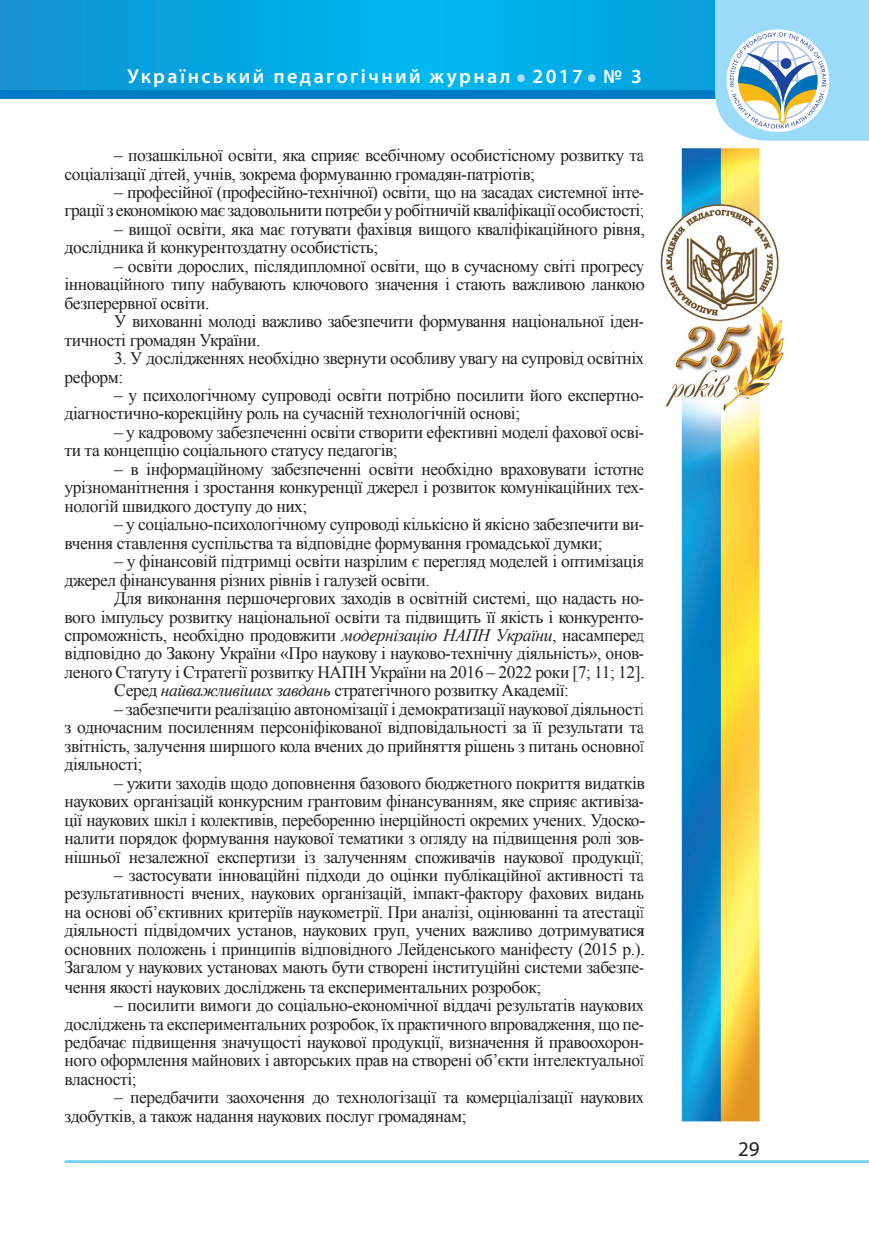
<style>
.page{position:relative;width:869px;height:1241px;background:#fff}
.page>*{position:absolute;margin:0;border:0;box-sizing:border-box;transform-origin:0 0}
.t1{font:600 50.4px "Myriad Pro";color:#aae0f9}
.t2{font:21px "Myriad Pro";color:#231f20}
.t3{font:600 20.12px "Myriad Pro";letter-spacing:.12em;color:#fff}
.t4{font:17.5px/18.4px "Times New Roman";letter-spacing:-.025em;color:#231f20}
.s1{font-style:italic}
</style>
<div class="page">
<hr style="left:64px;top:1159px;width:804px;height:3px;background:#6bcff6">
<svg style="left:0;top:0;width:714px;height:90px;background:#04a7e2"></svg>
<div style="left:0;top:90px;width:868px;height:8px;background:#007cc4"></div>
<svg style="left:714px;top:0;width:154px;height:141px"></svg>
<img style="left:660px;top:149px;width:124px;height:972px">
<p class="t3" style="left:127px;top:64px;width:384px">Український педагогічний журнал</p>
<h1 class="t1" style="left:514px;top:33px;width:13px">.</h1>
<p class="t3" style="left:532px;top:64px;width:52px">2017</p>
<h1 class="t1" style="left:585px;top:33px;width:13px">.</h1>
<p class="t3" style="left:603px;top:64px;width:40px">№ 3</p>
<p class="t4" style="left:64px;top:146px;width:581px;text-indent:50px">– позашкільної освіти, яка сприяє всебічному особистісному розвитку та соціалізації дітей, учнів, зокрема формуванню громадян-патріотів;</p>
<p class="t4" style="left:64px;top:183px;width:581px;text-align:right">– професійної (професійно-технічної) освіти, що на засадах системної інте-<br>грації з економікою має задовольнити потреби у робітничій кваліфікації особистості;</p>
<p class="t4" style="left:64px;top:219px;width:581px;text-indent:50px">– вищої освіти, яка має готувати фахівця вищого кваліфікаційного рівня, дослідника й конкурентоздатну особистість;</p>
<p class="t4" style="left:64px;top:256px;width:581px;text-align:justify;text-indent:50px">– освіти дорослих, післядипломної освіти, що в сучасному світі прогресу інноваційного типу набувають ключового значення і стають важливою ланкою безперервної освіти.</p>
<p class="t4" style="left:64px;top:312px;width:581px;text-indent:50px">У вихованні молоді важливо забезпечити формування національної іден&shy;тичності громадян України.</p>
<p class="t4" style="left:64px;top:349px;width:581px;text-indent:50px">3. У дослідженнях необхідно звернути особливу увагу на супровід освітніх реформ:</p>
<p class="t4" style="left:64px;top:385px;width:581px;text-indent:50px">– у психологічному супроводі освіти потрібно посилити його експертно&shy;діагностично-корекційну роль на сучасній технологічній основі;</p>
<p class="t4" style="left:64px;top:422px;width:581px;text-indent:50px">– у кадровому забезпеченні освіти створити ефективні моделі фахової осві&shy;ти та концепцію соціального статусу педагогів;</p>
<p class="t4" style="left:64px;top:459px;width:581px;text-align:justify;text-indent:50px">– в інформаційному забезпеченні освіти необхідно враховувати істотне урізноманітнення і зростання конкуренції джерел і розвиток комунікаційних тех&shy;нологій швидкого доступу до них;</p>
<p class="t4" style="left:64px;top:515px;width:581px;text-indent:50px">– у соціально-психологічному супроводі кількісно й якісно забезпечити ви&shy;вчення ставлення суспільства та відповідне формування громадської думки;</p>
<p class="t4" style="left:64px;top:551px;width:581px;text-indent:50px">– у фінансовій підтримці освіти назрілим є перегляд моделей і оптимізація джерел фінансування різних рівнів і галузей освіти.</p>
<p class="t4" style="left:114px;top:588px;width:531px">Для виконання першочергових заходів в освітній системі, що надасть но-</p>
<p class="t4" style="left:64px;top:607px;width:581px">вого імпульсу розвитку національної освіти та підвищить її якість і конкуренто-</p>
<p class="t4" style="left:64px;top:625px;width:581px">спроможність, необхідно продовжити <span class="s1">модернізацію НАПН України</span>, насамперед</p>
<p class="t4" style="left:64px;top:644px;width:581px">відповідно до Закону України «Про наукову і науково-технічну діяльність», онов-</p>
<p class="t4" style="left:64px;top:662px;width:581px">леного Статуту і Стратегії розвитку НАПН України на 2016 – 2022 роки [7; 11; 12].</p>
<p class="t4" style="left:114px;top:681px;width:456px">Серед <span class="s1">найважливіших завдань</span> стратегічного розвитку Академії:</p>
<p class="t4" style="left:64px;top:699px;width:581px;text-align:justify;text-indent:50px">– забезпечити реалізацію автономізації і демократизації наукової діяльності з одночасним посиленням персоніфікованої відповідальності за її результати та звітність, залучення ширшого кола вчених до прийняття рішень з питань основної діяльності;</p>
<p class="t4" style="left:64px;top:773px;width:581px;text-align:justify;text-indent:50px">– ужити заходів щодо доповнення базового бюджетного покриття видатків наукових організацій конкурсним грантовим фінансуванням, яке сприяє активіза&shy;ції наукових шкіл і колективів, переборенню інерційності окремих учених. Удоско&shy;налити порядок формування наукової тематики з огляду на підвищення ролі зов&shy;нішньої незалежної експертизи із залученням споживачів наукової продукції;</p>
<p class="t4" style="left:64px;top:865px;width:581px;text-align:justify;text-indent:50px">– застосувати інноваційні підходи до оцінки публікаційної активності та результативності вчених, наукових організацій, імпакт-фактору фахових видань на основі об’єктивних критеріїв наукометрії. При аналізі, оцінюванні та атестації діяльності підвідомчих установ, наукових груп, учених важливо дотримуватися основних положень і принципів відповідного Лейденського маніфесту (2015 р.).<br>Загалом у наукових установах мають бути створені інституційні системи забезпе&shy;чення якості наукових досліджень та експериментальних розробок;</p>
<p class="t4" style="left:64px;top:995px;width:581px;text-align:justify;text-indent:50px">– посилити вимоги до соціально-економічної віддачі результатів наукових досліджень та експериментальних розробок, їх практичного впровадження, що пе&shy;редбачає підвищення значущості наукової продукції, визначення й правоохорон&shy;ного оформлення майнових і авторських прав на створені об’єкти інтелектуальної власності;</p>
<p class="t4" style="left:64px;top:1087px;width:581px;text-indent:50px">– передбачити заохочення до технологізації та комерціалізації наукових здобутків, а також надання наукових послуг громадянам;</p>
<p class="t2" style="left:737px;top:1135px;width:23px">29</p>
</div>
